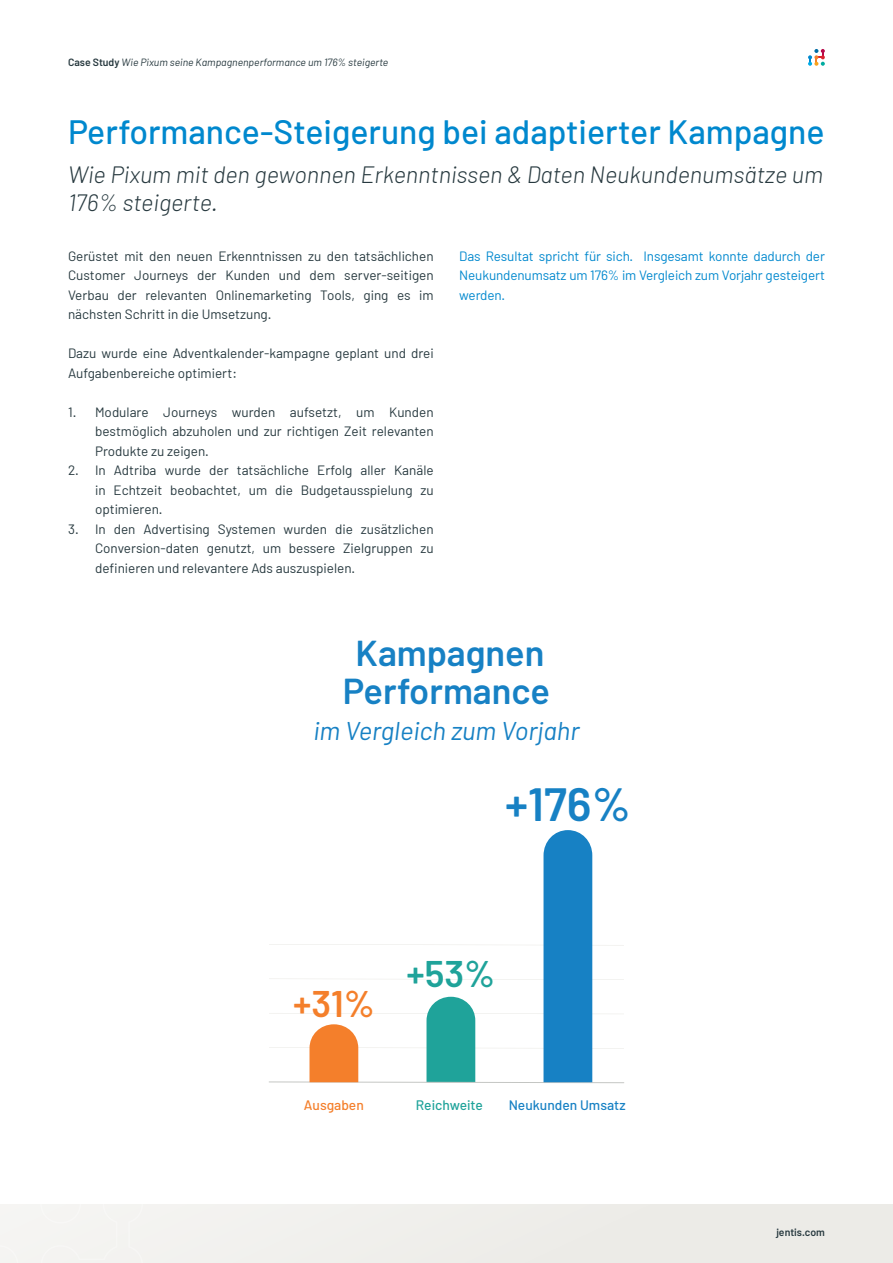
<style>
.page{position:relative;width:893px;height:1263px;background:#fff}
.page>*{position:absolute;margin:0;border:0;box-sizing:border-box;transform-origin:0 0}
.t1{font:600 46.8px "Barlow";color:#1781c4}
.t2{font:600 37.2px "Barlow";color:#1fa39a}
.t3{font:600 37.2px "Barlow";color:#f47f2b}
.t4{font:600 36.15px/38.2px "Barlow";color:#1781c4;text-align:center}
.t5{font:500 33.75px "Barlow";color:#0088ce}
.t6{font:italic 25.8px "Barlow";color:#1781c4}
.t7{font:italic 300 23.7px/28.3px "Barlow";color:#27393f}
.t8{font:500 13.8px "Barlow";color:#1781c4}
.t9{font:500 13.8px "Barlow";color:#1fa39a}
.t10{font:500 13.8px "Barlow";color:#f47f2b}
.Copytext{font:13.5px/19.5px "Barlow";color:#27393f;text-align:justify}
.Copytext-2{font:13.5px/19.5px "Barlow";letter-spacing:-.01em;color:#0088ce;text-align:justify}
.t11{font:italic 10.5px "Barlow";color:#27393f}
.t12{font:600 10.5px "Barlow";color:#27393f}
.s1{font-weight:600;font-style:normal}
</style>
<div class="page">
<div style="left:0;top:1205px;width:893px;height:58px;background:#eeede9"></div>
<svg style="left:808px;top:49px;width:17px;height:17px"></svg>
<svg style="left:0;top:1245px;width:18px;height:18px"></svg>
<svg style="left:40px;top:1205px;width:103px;height:58px"></svg>
<svg style="left:269px;top:830px;width:355px;height:253px"></svg>
<p class="t11" style="left:68px;top:56px;width:322px"><span class="s1">Case Study</span> Wie Pixum seine Kampagnenperformance um 176% steigerte</p>
<h1 class="t5" style="left:68px;top:111px;width:758px">Performance-Steigerung bei adaptierter Kampagne</h1>
<h1 class="t7" style="left:68px;top:160px;width:756px">Wie Pixum mit den gewonnen Erkenntnissen &amp; Daten Neukundenumsätze um<br>176% steigerte.</h1>
<p class="Copytext" style="left:68px;top:246px;width:367px">Gerüstet mit den neuen Erkenntnissen zu den tatsächlichen Customer Journeys der Kunden und dem server-seitigen Verbau der relevanten Onlinemarketing Tools, ging es im nächsten Schritt in die Umsetzung.</p>
<p class="Copytext" style="left:68px;top:343px;width:367px">Dazu wurde eine Adventkalender-kampagne geplant und drei<br>Aufgabenbereiche optimiert:</p>
<p class="Copytext" style="left:95px;top:402px;width:340px;text-indent:-27px">1. Modulare Journeys wurden aufsetzt, um Kunden bestmöglich abzuholen und zur richtigen Zeit relevanten Produkte zu zeigen.</p>
<p class="Copytext" style="left:95px;top:460px;width:340px;text-indent:-27px">2. In Adtriba wurde der tatsächliche Erfolg aller Kanäle in Echtzeit beobachtet, um die Budgetausspielung zu optimieren.</p>
<p class="Copytext" style="left:95px;top:519px;width:340px;text-indent:-27px">3. In den Advertising Systemen wurden die zusätzlichen Conversion-daten genutzt, um bessere Zielgruppen zu definieren und relevantere Ads auszuspielen.</p>
<p class="Copytext-2" style="left:459px;top:246px;width:367px">Das Resultat spricht für sich. Insgesamt konnte dadurch der Neukundenumsatz um 176% im Vergleich zum Vorjahr gesteigert werden.</p>
<p class="t4" style="left:343px;top:633px;width:209px">Kampagnen<br>Performance</p>
<p class="t6" style="left:313px;top:715px;width:267px">im Vergleich zum Vorjahr</p>
<p class="t1" style="left:505px;top:775px;width:127px">+176%</p>
<p class="t3" style="left:293px;top:980px;width:83px">+31%</p>
<p class="t10" style="left:304px;top:1096px;width:62px">Ausgaben</p>
<p class="t2" style="left:407px;top:951px;width:90px">+53%</p>
<p class="t9" style="left:416px;top:1096px;width:69px">Reichweite</p>
<p class="t8" style="left:509px;top:1096px;width:118px">Neukunden Umsatz</p>
<p class="t12" style="left:776px;top:1226px;width:50px">jentis.com</p>
</div>
